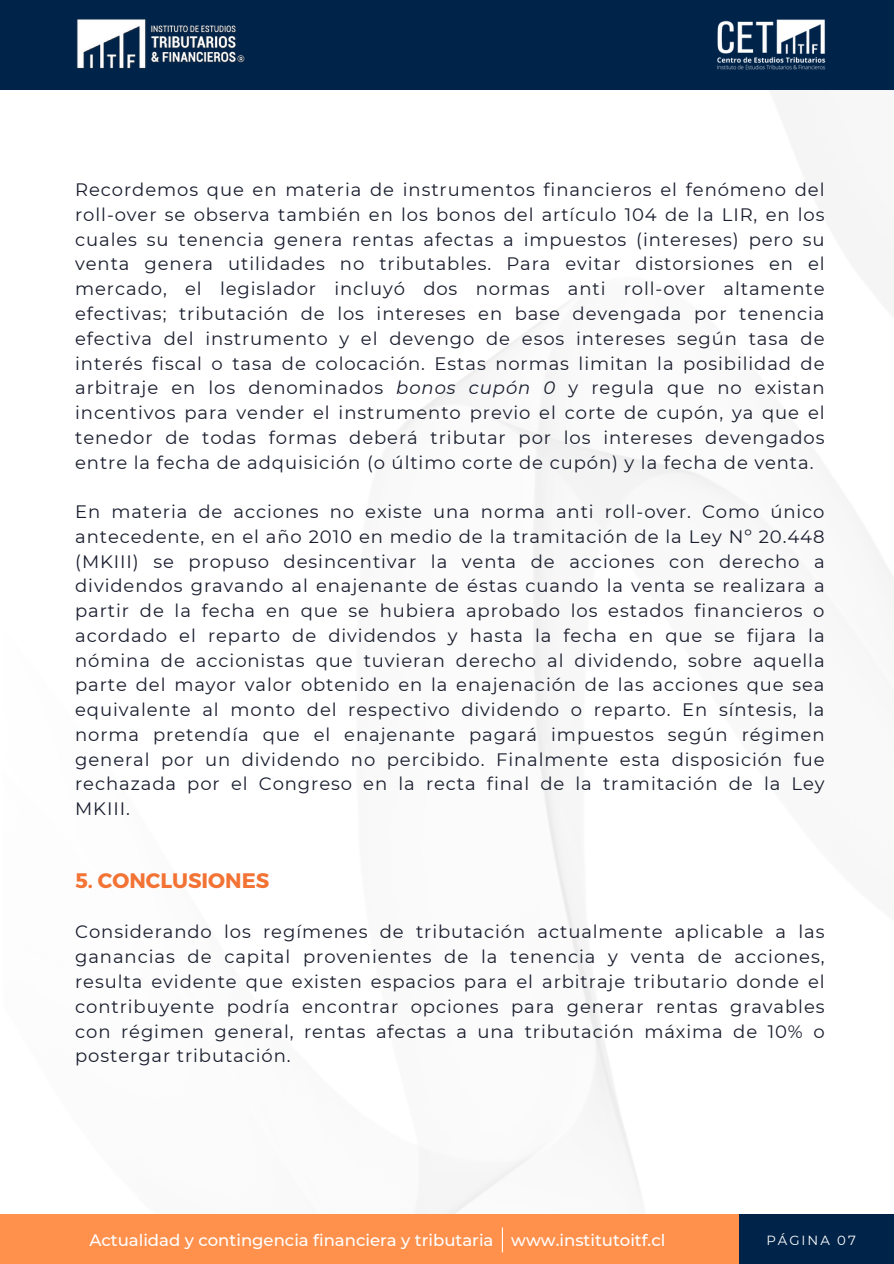
<style>
.page{position:relative;width:894px;height:1264px;background:#fff}
.page>*{position:absolute;margin:0;border:0;box-sizing:border-box;transform-origin:0 0}
.t1{font:700 21px "Montserrat";color:#f37335}
.t2{font:18px/24.8px "Montserrat";letter-spacing:.05em;color:#191d2d;text-align:justify}
.t3{font:500 16.5px "Montserrat";color:#fff}
.t4{font:13.2px "Montserrat";letter-spacing:.15em;color:#fff}
.s1{font-style:italic}
</style>
<div class="page">
<img style="left:4px;top:89px;width:889px;height:1125px">
<div style="left:0;top:1214px;width:893px;height:49px;background:#ff914d"></div>
<div style="left:738px;top:1214px;width:155px;height:49px;background:#002349"></div>
<hr style="left:501px;top:1227px;width:2px;height:25px;background:#fff">
<div style="left:0;top:0;width:893px;height:89px;background:#002349"></div>
<img style="left:77px;top:19px;width:168px;height:50px">
<img style="left:717px;top:19px;width:109px;height:51px">
<p class="t2" style="left:75px;top:177px;width:750px">Recordemos que en materia de instrumentos financieros el fenómeno del roll-over se observa también en los bonos del artículo 104 de la LIR, en los cuales su tenencia genera rentas afectas a impuestos (intereses) pero su venta genera utilidades no tributables. Para evitar distorsiones en el mercado, el legislador incluyó dos normas anti roll-over altamente efectivas; tributación de los intereses en base devengada por tenencia efectiva del instrumento y el devengo de esos intereses según tasa de interés fiscal o tasa de colocación. Estas normas limitan la posibilidad de arbitraje en los denominados <span class="s1">bonos cupón 0</span> y regula que no existan incentivos para vender el instrumento previo el corte de cupón, ya que el tenedor de todas formas deberá tributar por los intereses devengados entre la fecha de adquisición (o último corte de cupón) y la fecha de venta.</p>
<p class="t2" style="left:75px;top:499px;width:750px">En materia de acciones no existe una norma anti roll-over. Como único antecedente, en el año 2010 en medio de la tramitación de la Ley Nº 20.448 (MKIII) se propuso desincentivar la venta de acciones con derecho a dividendos gravando al enajenante de éstas cuando la venta se realizara a partir de la fecha en que se hubiera aprobado los estados financieros o acordado el reparto de dividendos y hasta la fecha en que se fijara la nómina de accionistas que tuvieran derecho al dividendo, sobre aquella parte del mayor valor obtenido en la enajenación de las acciones que sea equivalente al monto del respectivo dividendo o reparto. En síntesis, la norma pretendía que el enajenante pagará impuestos según régimen general por un dividendo no percibido. Finalmente esta disposición fue rechazada por el Congreso en la recta final de la tramitación de la Ley MKIII.</p>
<h3 class="t1" style="left:75px;top:866px;width:195px">5. CONCLUSIONES</h3>
<p class="t2" style="left:75px;top:919px;width:750px">Considerando los regímenes de tributación actualmente aplicable a las ganancias de capital provenientes de la tenencia y venta de acciones, resulta evidente que existen espacios para el arbitraje tributario donde el contribuyente podría encontrar opciones para generar rentas gravables con régimen general, rentas afectas a una tributación máxima de 10% o postergar tributación.</p>
<p class="t3" style="left:89px;top:1229px;width:577px">Actualidad y contingencia financiera y tributaria www.institutoitf.cl</p>
<h3 class="t4" style="left:766px;top:1232px;width:91px">PÁGINA 07</h3>
</div>
